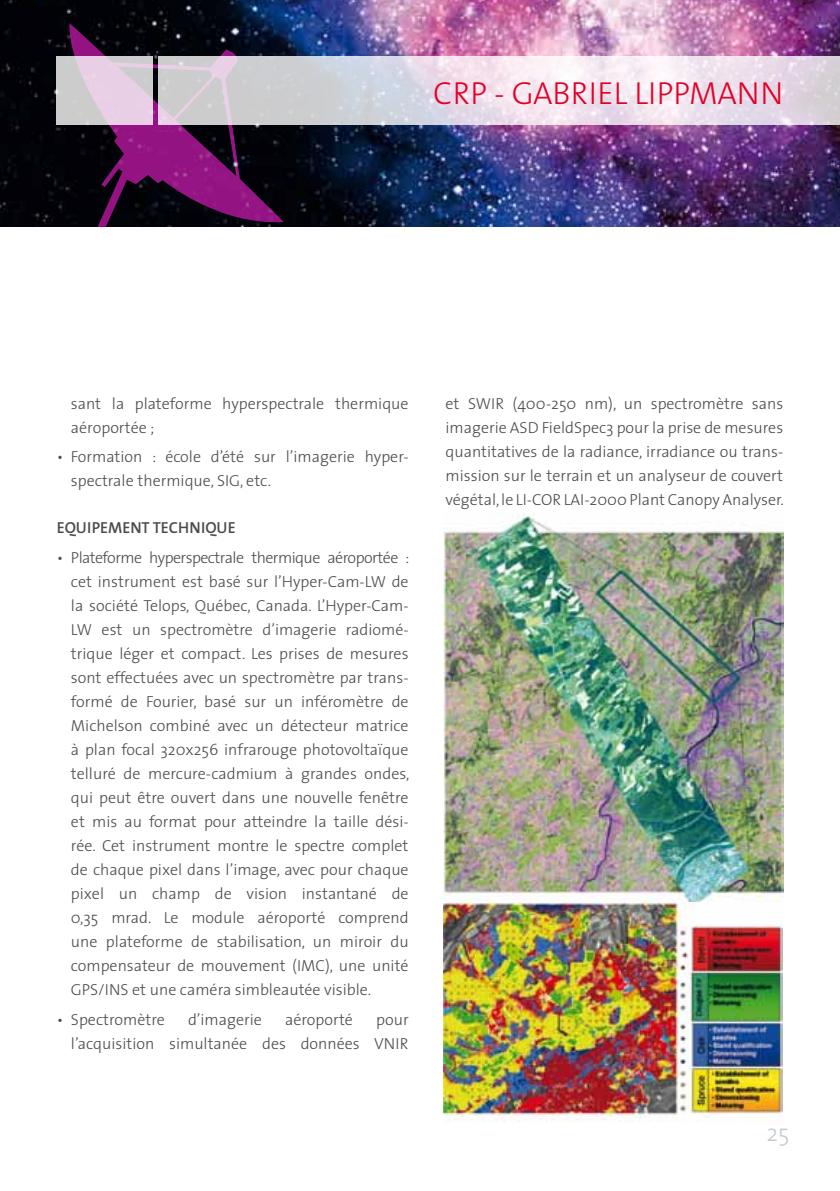
<style>
.page{position:relative;width:840px;height:1191px;background:#fff}
.page>*{position:absolute;margin:0;border:0;box-sizing:border-box;transform-origin:0 0}
.t1{font:300 32px "The Sans";letter-spacing:.01em;color:#e20026}
.t2{font:300 24px "The Sans";color:#c3cbd0}
.t3{font:300 16px/24px "The Sans";color:#4b4b4d}
.t4{font:600 16px "The Sans";color:#4b4b4d}
</style>
<div class="page">
<img style="left:443px;top:513px;width:339px;height:389px">
<img style="left:443px;top:902px;width:338px;height:220px">
<img style="left:0;top:0;width:839px;height:227px">
<svg style="left:67px;top:21px;width:217px;height:206px;background:#310c32"></svg>
<svg style="left:57px;top:57px;width:96px;height:68px;background:#dbcdda"></svg>
<svg style="left:159px;top:57px;width:680px;height:68px;background:#e2dae3"></svg>
<h1 class="t1" style="left:433px;top:67px;width:244px">CRP - Gabriel Lippma</h1>
<h1 class="t1" style="left:736px;top:67px;width:48px">nn</h1>
<p class="t3" style="left:71px;top:391px;width:339px">sant la -plateforme hyperspectrale thermique aéroportée ;</p>
<p class="t3" style="left:71px;top:444px;width:337px;text-indent:-14px">• Formation : école d’été sur l’imagerie hyper&shy;spectrale thermique, SIG, etc.</p>
<p class="t4" style="left:57px;top:514px;width:180px">EQUIPEMENT TECHNIQUE</p>
<p class="t3" style="left:71px;top:545px;width:340px;text-align:justify;text-indent:-14px">• Plateforme hyperspectrale thermique aéroportée : cet instrument est basé sur l’Hyper-Cam-LW de la société Telops, Québec, Canada. L’Hyper--Cam-LW est un spectromètre d’imagerie radiomé&shy;trique léger et compact. Les prises de mesures sont effectuées avec un spectromètre par trans&shy;formé de Fourier, basé sur un inféromètre de Michelson combiné avec un détecteur matrice à plan focal 320x256 infrarouge photovoltaïque telluré de mercure-cadmium à grandes ondes, qui peut être ouvert dans une nouvelle fenêtre et mis au format pour atteindre la taille dési&shy;rée. Cet instrument montre le spectre complet de chaque pixel dans l’image, avec pour chaque pixel un champ de vision instantané de 0,35 mrad. Le module aéroporté comprend une plateforme de stabilisation, un miroir du compensateur de mouvement (IMC), une unité GPS/INS et une caméra simbleautée visible.</p>
<p class="t3" style="left:57px;top:1006px;width:110px">• Spectromètre</p>
<p class="t3" style="left:188px;top:1006px;width:75px">d’imagerie</p>
<p class="t3" style="left:285px;top:1006px;width:69px">aéroporté</p>
<p class="t3" style="left:376px;top:1006px;width:34px">pour</p>
<p class="t3" style="left:71px;top:1030px;width:298px">l’acquisition simultanée des données VNIR</p>
<p class="t3" style="left:445px;top:391px;width:339px;text-align:justify">et SWIR (400-250 nm), un spectromètre sans imagerie ASD FieldSpec3 pour la prise de mesures quantitatives de la radiance, irradiance ou trans&shy;mission sur le terrain et un analyseur de couvert végétal,le LI -COR</p>
<p class="t3" style="left:563px;top:487px;width:221px">LAI-2000 Plant Canopy Analyser.</p>
<h2 class="t2" style="left:766px;top:1113px;width:24px">25</h2>
</div>
